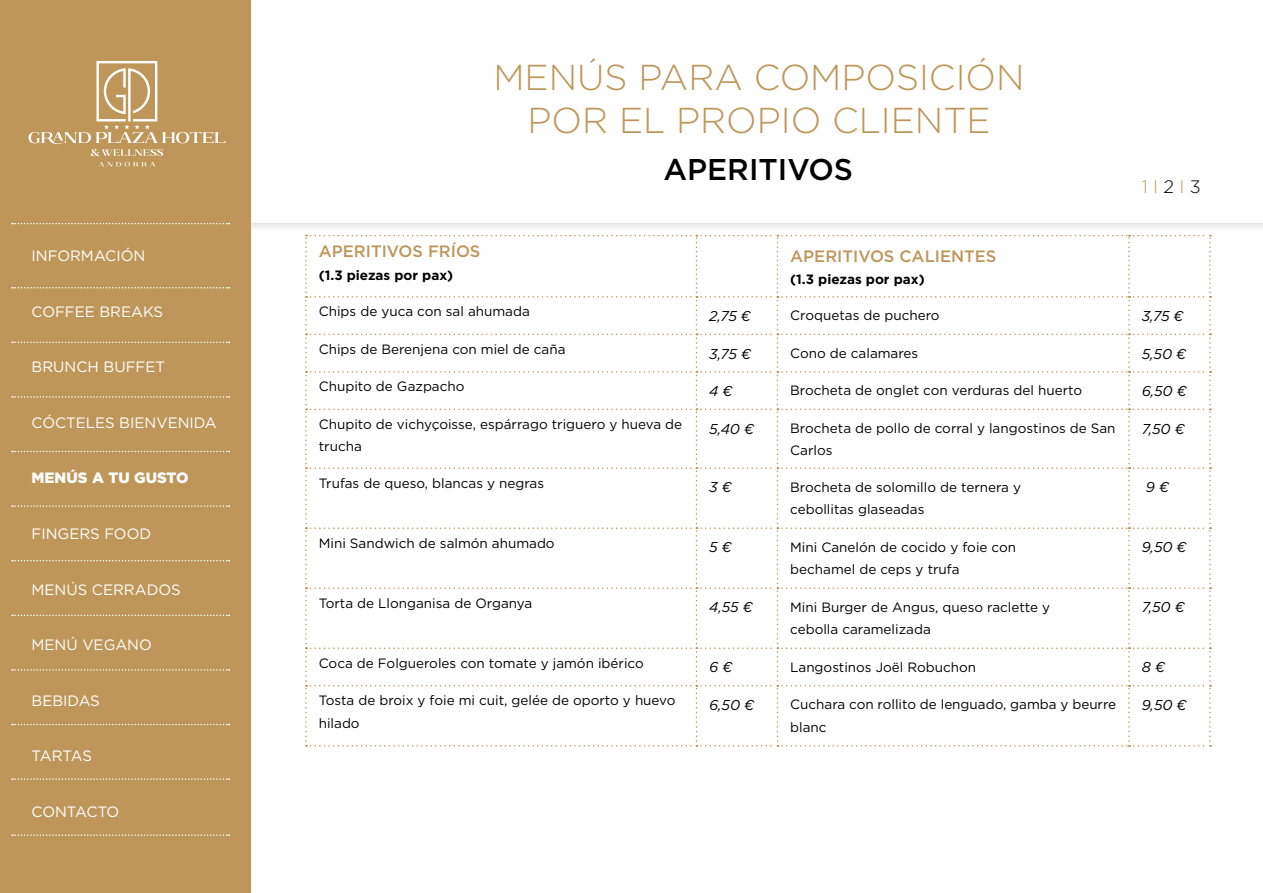
<style>
.page{position:relative;width:1263px;height:893px;background:#fff}
.page>*{position:absolute;margin:0;border:0;box-sizing:border-box;transform-origin:0 0}
.t1{font:300 36px/43.2px "Gotham";color:#be965a;text-align:center}
.t2{font:500 30px "Gotham";color:#000}
.t3{font:300 18px "Gotham";color:#be965a}
.t4{font:500 16.5px "Gotham";color:#be965a}
.t5{font:15px "Gotham";color:#fff}
.t6{font:900 15px "Gotham";color:#fff}
.t7{font:15px "Gotham";letter-spacing:-.02em;color:#fff}
.t8{font:italic 14.25px "Gotham";letter-spacing:-.01em;color:#000}
.t9{font:13.5px/22.5px "Gotham";color:#000}
.t10{font:700 13.5px "Gotham";color:#000}
.s1{color:#000}
</style>
<div class="page">
<div style="left:251px;top:0;width:1012px;height:230px;background:#eee"></div>
<div style="left:251px;top:0;width:1012px;height:223px;background:#fff"></div>
<div style="left:0;top:0;width:251px;height:893px;background:#be965a"></div>
<hr style="left:1262px;top:0;width:1px;height:893px;background:#be965a">
<svg style="left:28px;top:61px;width:197px;height:106px"></svg>
<svg style="left:12px;top:287px;width:217px;height:1px"></svg>
<svg style="left:12px;top:223px;width:217px;height:1px"></svg>
<svg style="left:12px;top:396px;width:217px;height:2px"></svg>
<svg style="left:12px;top:505px;width:217px;height:2px"></svg>
<svg style="left:12px;top:615px;width:217px;height:1px"></svg>
<svg style="left:12px;top:724px;width:217px;height:1px"></svg>
<svg style="left:12px;top:834px;width:217px;height:2px"></svg>
<svg style="left:12px;top:342px;width:217px;height:1px"></svg>
<svg style="left:12px;top:451px;width:217px;height:1px"></svg>
<svg style="left:12px;top:560px;width:217px;height:1px"></svg>
<svg style="left:12px;top:669px;width:217px;height:2px"></svg>
<svg style="left:12px;top:778px;width:217px;height:2px"></svg>
<svg style="left:305px;top:235px;width:906px;height:511px"></svg>
<p class="t5" style="left:32px;top:247px;width:115px">INFORMACIÓN</p>
<p class="t5" style="left:32px;top:302px;width:133px">COFFEE BREAKS</p>
<p class="t5" style="left:32px;top:358px;width:135px">BRUNCH BUFFET</p>
<p class="t5" style="left:32px;top:413px;width:187px">CÓCTELES BIENVENIDA</p>
<p class="t6" style="left:32px;top:468px;width:158px">MENÚS A TU GUSTO</p>
<p class="t5" style="left:32px;top:524px;width:121px">FINGERS FOOD</p>
<p class="t5" style="left:32px;top:580px;width:151px">MENÚS CERRADOS</p>
<p class="t5" style="left:32px;top:635px;width:122px">MENÚ VEGANO</p>
<p class="t5" style="left:32px;top:691px;width:70px">BEBIDAS</p>
<p class="t5" style="left:32px;top:746px;width:62px">TARTAS</p>
<p class="t7" style="left:32px;top:802px;width:89px">CONTACTO</p>
<h1 class="t1" style="left:493px;top:54px;width:533px">MENÚS PARA COMPOSICIÓN<br>POR EL PROPIO CLIENTE</h1>
<h2 class="t2" style="left:663px;top:149px;width:191px">APERITIVOS</h2>
<p class="t4" style="left:319px;top:241px;width:163px">APERITIVOS FRÍOS</p>
<p class="t10" style="left:319px;top:266px;width:136px">(1.3 piezas por pax)</p>
<p class="t4" style="left:790px;top:245px;width:208px">APERITIVOS CALIENTES</p>
<p class="t10" style="left:790px;top:270px;width:136px">(1.3 piezas por pax)</p>
<h3 class="t3" style="left:1142px;top:175px;width:61px">1 I <span class="s1">2</span> I <span class="s1">3</span></h3>
<p class="t9" style="left:319px;top:300px;width:213px">Chips de yuca con sal ahumada</p>
<p class="t8" style="left:709px;top:307px;width:43px">2,75 €</p>
<p class="t9" style="left:790px;top:304px;width:151px">Croquetas de puchero</p>
<p class="t8" style="left:1142px;top:307px;width:43px">3,75 €</p>
<p class="t9" style="left:319px;top:337px;width:248px">Chips de Berenjena con miel de caña</p>
<p class="t8" style="left:709px;top:344px;width:43px">3,75 €</p>
<p class="t9" style="left:790px;top:342px;width:130px">Cono de calamares</p>
<p class="t8" style="left:1142px;top:344px;width:46px">5,50 €</p>
<p class="t9" style="left:319px;top:375px;width:147px">Chupito de Gazpacho</p>
<p class="t8" style="left:709px;top:382px;width:25px">4 €</p>
<p class="t9" style="left:790px;top:379px;width:293px">Brocheta de onglet con verduras del huerto</p>
<p class="t8" style="left:1142px;top:382px;width:46px">6,50 €</p>
<p class="t9" style="left:319px;top:412px;width:365px">Chupito de vichyçoisse, espárrago triguero y hueva de trucha</p>
<p class="t8" style="left:709px;top:419px;width:46px">5,40 €</p>
<p class="t9" style="left:790px;top:417px;width:327px">Brocheta de pollo de corral y langostinos de San<br>Carlos</p>
<p class="t8" style="left:1142px;top:419px;width:44px">7,50 €</p>
<p class="t9" style="left:319px;top:471px;width:227px">Trufas de queso, blancas y negras</p>
<p class="t8" style="left:709px;top:478px;width:24px">3 €</p>
<p class="t9" style="left:790px;top:475px;width:232px">Brocheta de solomillo de ternera y cebollitas glaseadas</p>
<p class="t8" style="left:1146px;top:478px;width:25px">9 €</p>
<p class="t9" style="left:319px;top:531px;width:237px">Mini Sandwich de salmón ahumado</p>
<p class="t8" style="left:709px;top:538px;width:24px">5 €</p>
<p class="t9" style="left:790px;top:535px;width:227px">Mini Canelón de cocido y foie con bechamel de ceps y trufa</p>
<p class="t8" style="left:1142px;top:538px;width:46px">9,50 €</p>
<p class="t9" style="left:319px;top:591px;width:215px">Torta de Llonganisa de Organya</p>
<p class="t8" style="left:709px;top:598px;width:45px">4,55 €</p>
<p class="t9" style="left:790px;top:595px;width:261px">Mini Burger de Angus, queso raclette y cebolla caramelizada</p>
<p class="t8" style="left:1142px;top:598px;width:44px">7,50 €</p>
<p class="t9" style="left:319px;top:651px;width:327px">Coca de Folgueroles con tomate y jamón ibérico</p>
<p class="t8" style="left:709px;top:658px;width:25px">6 €</p>
<p class="t9" style="left:790px;top:655px;width:187px">Langostinos Joël Robuchon</p>
<p class="t8" style="left:1142px;top:658px;width:25px">8 €</p>
<p class="t9" style="left:319px;top:689px;width:358px">Tosta de broix y foie mi cuit, gelée de oporto y huevo hilado</p>
<p class="t8" style="left:709px;top:696px;width:46px">6,50 €</p>
<p class="t9" style="left:790px;top:693px;width:328px">Cuchara con rollito de lenguado, gamba y beurre blanc</p>
<p class="t8" style="left:1142px;top:696px;width:46px">9,50 €</p>
</div>
